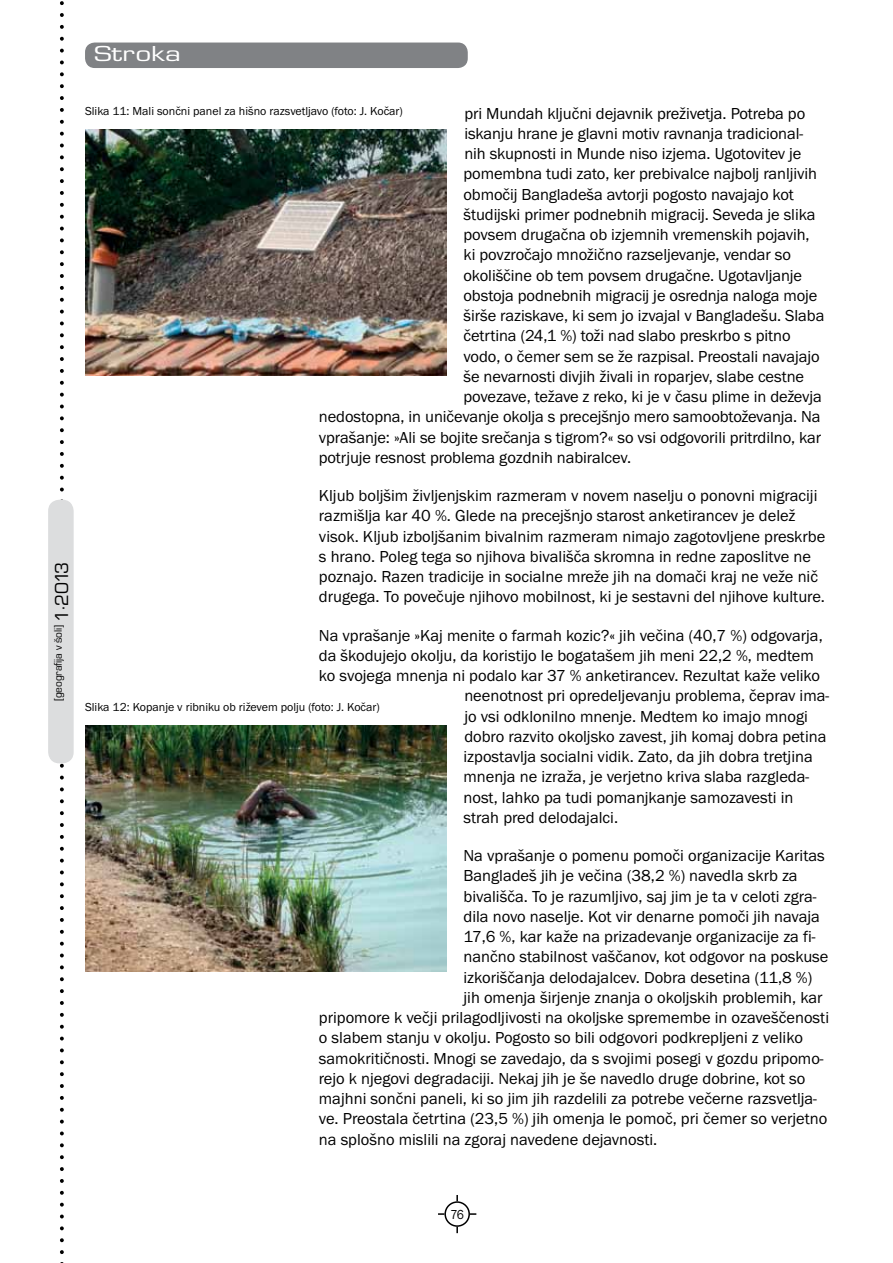
<style>
.page{position:relative;width:893px;height:1263px;background:#fff}
.page>*{position:absolute;margin:0;border:0;box-sizing:border-box;transform-origin:0 0}
.t1{font:22.5px "Eurostile TEE";letter-spacing:.01em;color:#fff;scale:1.4 1}
.t2{font:16.5px/20.2px "Franklin Got Itc TEE";color:#000}
.t3{font:13.5px "Franklin Got Itc TEE";color:#000;scale:.9 1}
.t4{font:12px "Franklin Got Itc TEE";color:#000}
.t5{font:11.4px "Eurostile TEE";letter-spacing:-.01em;color:#000}
.s1{font-size:19.5px}
</style>
<div class="page">
<svg style="left:60px;top:1px;width:4px;height:499px"></svg>
<svg style="left:60px;top:763px;width:4px;height:500px"></svg>
<div style="left:49px;top:500px;width:24px;height:263px;background:#dcddde;border-radius:10px"></div>
<div style="left:48px;top:500px;width:26px;height:263px;border:2px solid #dcddde;border-radius:10px"></div>
<div style="left:444px;top:1201px;width:26px;height:26px;border:2px solid #000;border-radius:50%"></div>
<svg style="left:438px;top:1213px;width:6px;height:2px"></svg>
<svg style="left:470px;top:1213px;width:6px;height:2px"></svg>
<svg style="left:456px;top:1227px;width:2px;height:6px"></svg>
<svg style="left:456px;top:1195px;width:2px;height:6px"></svg>
<div style="left:86px;top:43px;width:381px;height:24px;background:#808285;border-radius:9px"></div>
<div style="left:85px;top:43px;width:383px;height:25px;border:2px solid #808285;border-radius:9px"></div>
<img style="left:85px;top:130px;width:361px;height:246px">
<img style="left:85px;top:725px;width:361px;height:247px">
<h1 class="t1" style="left:94px;top:41px;width:64px">Stroka</h1>
<p class="t5" style="left:52px;top:701px;width:141px;rotate:-90deg">[geografija v šoli] <span class="s1">1·2013</span></p>
<p class="t4" style="left:85px;top:105px;width:319px">Slika 11: Mali sončni panel za hišno razsvetljavo (foto: J. Kočar)</p>
<p class="t2" style="left:464px;top:103px;width:342px">pri Mundah ključni dejavnik preživetja. Potreba po</p>
<p class="t2" style="left:464px;top:124px;width:340px">iskanju hrane je glavni motiv ravnanja tradicional-</p>
<p class="t2" style="left:464px;top:144px;width:339px">nih skupnosti in Munde niso izjema. Ugotovitev je</p>
<p class="t2" style="left:463px;top:164px;width:355px">pomembna tudi zato, ker prebivalce najbolj ranljivih</p>
<p class="t2" style="left:463px;top:184px;width:332px">območij Bangladeša avtorji pogosto navajajo kot</p>
<p class="t2" style="left:463px;top:205px;width:353px">študijski primer podnebnih migracij. Seveda je slika</p>
<p class="t2" style="left:463px;top:225px;width:348px">povsem drugačna ob izjemnih vremenskih pojavih,</p>
<p class="t2" style="left:463px;top:245px;width:329px">ki povzročajo množično razseljevanje, vendar so</p>
<p class="t2" style="left:463px;top:265px;width:340px">okoliščine ob tem povsem drugačne. Ugotavljanje</p>
<p class="t2" style="left:463px;top:286px;width:355px">obstoja podnebnih migracij je osrednja naloga moje</p>
<p class="t2" style="left:463px;top:306px;width:362px">širše raziskave, ki sem jo izvajal v Bangladešu. Slaba</p>
<p class="t2" style="left:463px;top:326px;width:329px">četrtina (24,1 %) toži nad slabo preskrbo s pitno</p>
<p class="t2" style="left:463px;top:346px;width:358px">vodo, o čemer sem se že razpisal. Preostali navajajo</p>
<p class="t2" style="left:463px;top:366px;width:342px">še nevarnosti divjih živali in roparjev, slabe cestne</p>
<p class="t2" style="left:463px;top:387px;width:360px">povezave, težave z reko, ki je v času plime in deževja</p>
<p class="t2" style="left:319px;top:407px;width:503px">nedostopna, in uničevanje okolja s precejšnjo mero samoobtoževanja. Na</p>
<p class="t2" style="left:319px;top:427px;width:504px">vprašanje: »Ali se bojite srečanja s tigrom?« so vsi odgovorili pritrdilno, kar</p>
<p class="t2" style="left:319px;top:447px;width:314px">potrjuje resnost problema gozdnih nabiralcev.</p>
<p class="t2" style="left:319px;top:486px;width:508px">Kljub boljšim življenjskim razmeram v novem naselju o ponovni migraciji razmišlja kar 40 %. Glede na precejšnjo starost anketirancev je delež visok. Kljub izboljšanim bivalnim razmeram nimajo zagotovljene preskrbe s hrano. Poleg tega so njihova bivališča skromna in redne zaposlitve ne poznajo. Razen tradicije in socialne mreže jih na domači kraj ne veže nič drugega. To povečuje njihovo mobilnost, ki je sestavni del njihove kulture.</p>
<p class="t2" style="left:319px;top:625px;width:505px">Na vprašanje »Kaj menite o farmah kozic?« jih večina (40,7 %) odgovarja,</p>
<p class="t2" style="left:319px;top:645px;width:496px">da škodujejo okolju, da koristijo le bogatašem jih meni 22,2 %, medtem</p>
<p class="t2" style="left:319px;top:666px;width:503px">ko svojega mnenja ni podalo kar 37 % anketirancev. Rezultat kaže veliko</p>
<p class="t2" style="left:464px;top:686px;width:366px">neenotnost pri opredeljevanju problema, čeprav ima-</p>
<p class="t2" style="left:464px;top:706px;width:345px">jo vsi odklonilno mnenje. Medtem ko imajo mnogi</p>
<p class="t2" style="left:464px;top:726px;width:364px">dobro razvito okoljsko zavest, jih komaj dobra petina</p>
<p class="t2" style="left:463px;top:747px;width:351px">izpostavlja socialni vidik. Zato, da jih dobra tretjina</p>
<p class="t2" style="left:463px;top:767px;width:347px">mnenja ne izraža, je verjetno kriva slaba razgleda-</p>
<p class="t2" style="left:463px;top:787px;width:331px">nost, lahko pa tudi pomanjkanje samozavesti in</p>
<p class="t2" style="left:463px;top:807px;width:156px">strah pred delodajalci.</p>
<p class="t2" style="left:463px;top:846px;width:363px">Na vprašanje o pomenu pomoči organizacije Karitas</p>
<p class="t2" style="left:463px;top:866px;width:336px">Bangladeš jih je večina (38,2 %) navedla skrb za</p>
<p class="t2" style="left:463px;top:886px;width:354px">bivališča. To je razumljivo, saj jim je ta v celoti zgra-</p>
<p class="t2" style="left:463px;top:906px;width:358px">dila novo naselje. Kot vir denarne pomoči jih navaja</p>
<p class="t2" style="left:463px;top:927px;width:354px">17,6 %, kar kaže na prizadevanje organizacije za fi-</p>
<p class="t2" style="left:463px;top:947px;width:366px">nančno stabilnost vaščanov, kot odgovor na poskuse</p>
<p class="t2" style="left:463px;top:967px;width:350px">izkoriščanja delodajalcev. Dobra desetina (11,8 %)</p>
<p class="t2" style="left:463px;top:987px;width:361px">jih omenja širjenje znanja o okoljskih problemih, kar</p>
<p class="t2" style="left:319px;top:1008px;width:512px">pripomore k večji prilagodljivosti na okoljske spremembe in ozaveščenosti</p>
<p class="t2" style="left:319px;top:1028px;width:485px">o slabem stanju v okolju. Pogosto so bili odgovori podkrepljeni z veliko</p>
<p class="t2" style="left:319px;top:1048px;width:506px">samokritičnosti. Mnogi se zavedajo, da s svojimi posegi v gozdu pripomo-</p>
<p class="t2" style="left:319px;top:1068px;width:488px">rejo k njegovi degradaciji. Nekaj jih je še navedlo druge dobrine, kot so</p>
<p class="t2" style="left:319px;top:1089px;width:499px">majhni sončni paneli, ki so jim jih razdelili za potrebe večerne razsvetlja-</p>
<p class="t2" style="left:319px;top:1109px;width:510px">ve. Preostala četrtina (23,5 %) jih omenja le pomoč, pri čemer so verjetno</p>
<p class="t2" style="left:319px;top:1129px;width:340px">na splošno mislili na zgoraj navedene dejavnosti.</p>
<p class="t4" style="left:85px;top:700px;width:296px">Slika 12: Kopanje v ribniku ob riževem polju (foto: J. Kočar)</p>
<p class="t3" style="left:450px;top:1207px;width:16px">76</p>
</div>
